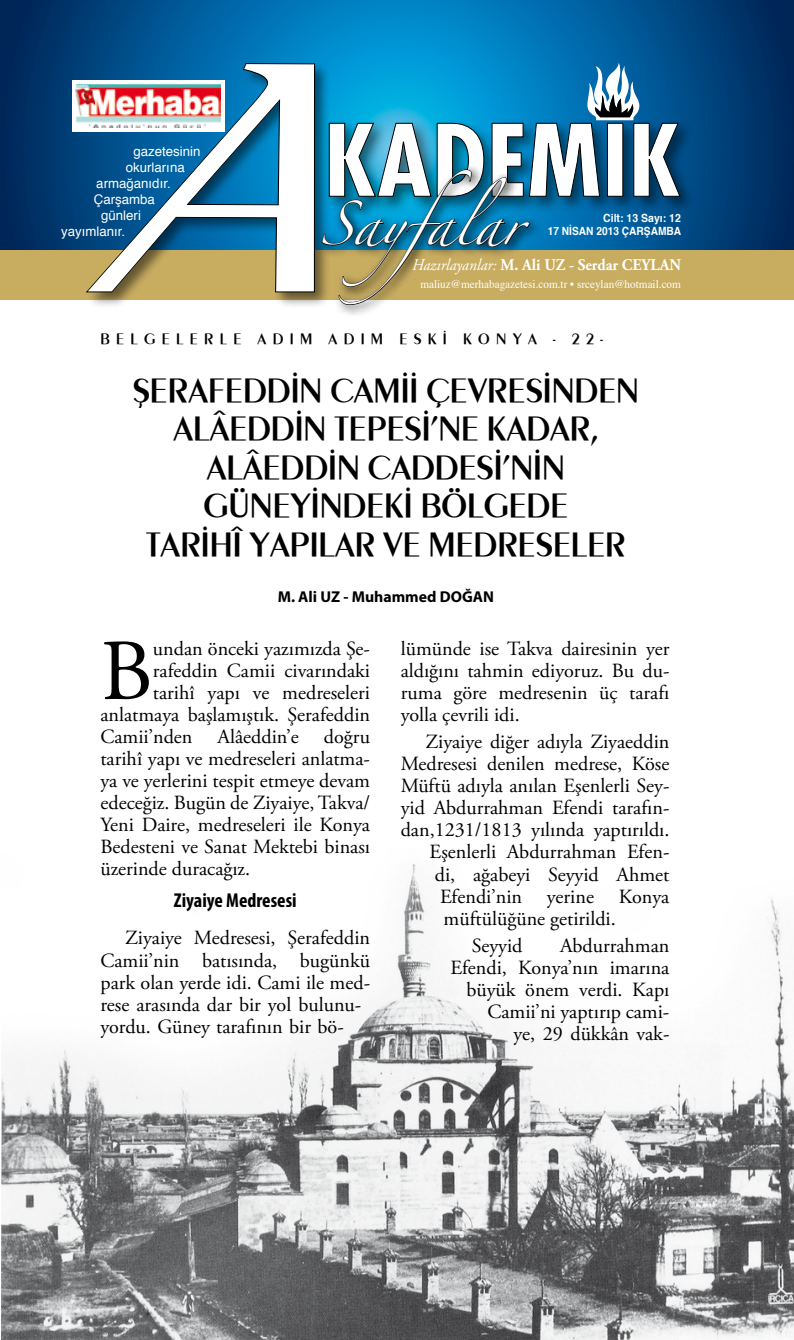
<style>
.page{position:relative;width:794px;height:1340px;background:#fff}
.page>*{position:absolute;margin:0;border:0;box-sizing:border-box;transform-origin:0 0}
.t1{font:86.62px "Adobe Garamond Pro";color:#000}
.t2{font:39.73px "Zapfino";color:#fff}
.t3{font:35px/38.5px "Peignot T Medium";color:#000;text-align:center}
.t4{font:20.12px/22.1px "Adobe Garamond Pro";color:#000}
.t5{font:700 condensed 20.12px "Myriad Pro";color:#000}
.t6{font:700 16.28px "Adobe Garamond Pro";color:#fff;scale:.95 1}
.t7{font:15.75px "Peignot T Medium";letter-spacing:.4em;color:#000}
.t8{font:700 15.75px "Myriad Pro";color:#000}
.t9{font:13.3px "Helvetica";color:#fff}
.t10{font:11.72px "Times";color:#fff;scale:.95 1}
.t11{font:700 11.38px/13.7px "Helvetica";color:#fff;text-align:right;scale:.93 1}
.s1{font-weight:400;font-style:italic}
</style>
<div class="page">
<img style="left:1px;top:864px;width:793px;height:475px">
<svg style="left:0;top:0;width:794px;height:250px;background:#004e88"></svg>
<div style="left:0;top:250px;width:794px;height:50px;background:#c8ad61"></div>
<div style="left:85px;top:61px;width:246px;height:248px;background:#000;opacity:.5"></div>
<svg style="left:86px;top:63px;width:235px;height:230px"></svg>
<div style="left:325px;top:120px;width:372px;height:94px;background:#000;opacity:.5"></div>
<svg style="left:316px;top:164px;width:63px;height:151px"></svg>
<svg style="left:321px;top:63px;width:359px;height:242px"></svg>
<div style="left:72px;top:80px;width:152px;height:52px;background:#fff"></div>
<img style="left:76px;top:85px;width:145px;height:43px">
<p class="t9" style="left:133px;top:141px;width:69px">gazetesinin</p>
<p class="t9" style="left:126px;top:157px;width:60px">okurlarına</p>
<p class="t9" style="left:96px;top:173px;width:76px">armağanıdır.</p>
<p class="t9" style="left:94px;top:189px;width:63px">Çarşamba</p>
<p class="t9" style="left:101px;top:205px;width:41px">günleri</p>
<p class="t9" style="left:61px;top:221px;width:66px">yayımlanır.</p>
<h2 class="t2" style="left:320px;top:207px;width:218px">Sayfalar</h2>
<p class="t11" style="left:548px;top:211px;width:145px">Cilt: 13 Sayı: 12<br>17 NİSAN 2013 ÇARŞAMBA</p>
<p class="t6" style="left:412px;top:255px;width:284px"><span class="s1">Hazırlayanlar:</span> M. Ali UZ - Serdar CEYLAN</p>
<p class="t10" style="left:420px;top:276px;width:276px">maliuz@merhabagazetesi.com.tr • srceylan@hotmail.com</p>
<p class="t7" style="left:100px;top:330px;width:504px">BELGELERLE ADIM ADIM ESKİ KONYA - 22-</p>
<h3 class="t3" style="left:133px;top:371px;width:508px">ŞERAFEDDİN CAMİİ ÇEVRESİNDEN<br>ALÂEDDİN TEPESİ’NE KADAR,<br>ALÂEDDİN CADDESİ’NİN<br>GÜNEYİNDEKİ BÖLGEDE<br>TARİHÎ YAPILAR VE MEDRESELER</h3>
<p class="t8" style="left:278px;top:586px;width:218px">M. Ali UZ - Muhammed DOĞAN</p>
<h1 class="t1" style="left:100px;top:619px;width:54px">B</h1>
<p class="t4" style="left:153px;top:638px;width:219px">undan önceki yazımızda Şe-</p>
<p class="t4" style="left:153px;top:660px;width:219px">rafeddin Camii civarındaki</p>
<p class="t4" style="left:153px;top:682px;width:219px">tarihî yapı ve medreseleri</p>
<p class="t4" style="left:100px;top:704px;width:271px">anlatmaya başlamıştık. Şerafeddin</p>
<p class="t4" style="left:100px;top:726px;width:271px">Camii’nden Alâeddin’e doğru</p>
<p class="t4" style="left:100px;top:748px;width:271px">tarihî yapı ve medreseleri anlatma-</p>
<p class="t4" style="left:100px;top:770px;width:271px">ya ve yerlerini tespit etmeye devam</p>
<p class="t4" style="left:100px;top:792px;width:271px">edeceğiz. Bugün de Ziyaiye, Takva/</p>
<p class="t4" style="left:100px;top:814px;width:271px">Yeni Daire, medreseleri ile Konya</p>
<p class="t4" style="left:100px;top:836px;width:271px">Bedesteni ve Sanat Mektebi binası</p>
<p class="t4" style="left:100px;top:858px;width:151px">üzerinde duracağız.</p>
<p class="t5" style="left:174px;top:888px;width:124px">Ziyaiye Medresesi</p>
<p class="t4" style="left:100px;top:927px;width:271px;text-indent:25px">Ziyaiye Medresesi, Şerafeddin<br>Camii’nin batısında, bugünkü park olan yerde idi. Cami ile med&shy;rese arasında dar bir yol bulunu&shy;yordu. Güney tarafının bir bö-</p>
<p class="t4" style="left:401px;top:638px;width:270px;text-align:justify">lümünde ise Takva dairesinin yer aldığını tahmin ediyoruz. Bu du&shy;ruma göre medresenin üç tarafı yolla çevrili idi.</p>
<p class="t4" style="left:425px;top:731px;width:245px">Ziyaiye diğer adıyla Ziyaeddin</p>
<p class="t4" style="left:401px;top:753px;width:270px">Medresesi denilen medrese, Köse</p>
<p class="t4" style="left:401px;top:775px;width:270px">Müftü adıyla anılan Eşenlerli Sey-</p>
<p class="t4" style="left:401px;top:797px;width:270px">yid Abdurrahman Efendi tarafın-</p>
<p class="t4" style="left:401px;top:819px;width:270px">dan,1231/1813 yılında yaptırıldı.</p>
<p class="t4" style="left:429px;top:841px;width:241px">Eşenlerli Abdurrahman Efen-</p>
<p class="t4" style="left:435px;top:863px;width:236px">di, ağabeyi Seyyid Ahmet</p>
<p class="t4" style="left:440px;top:885px;width:231px">Efendi’nin yerine Konya</p>
<p class="t4" style="left:443px;top:908px;width:174px">müftülüğüne getirildi.</p>
<p class="t4" style="left:472px;top:935px;width:52px">Seyyid</p>
<p class="t4" style="left:450px;top:935px;width:220px;text-align:right">Abdurrahman<br>Efendi, Konya’nın imarına büyük önem verdi. Kapı<br>Camii’ni yaptırıp cami-<br>ye, 29 dükkân vak-</p>
</div>
